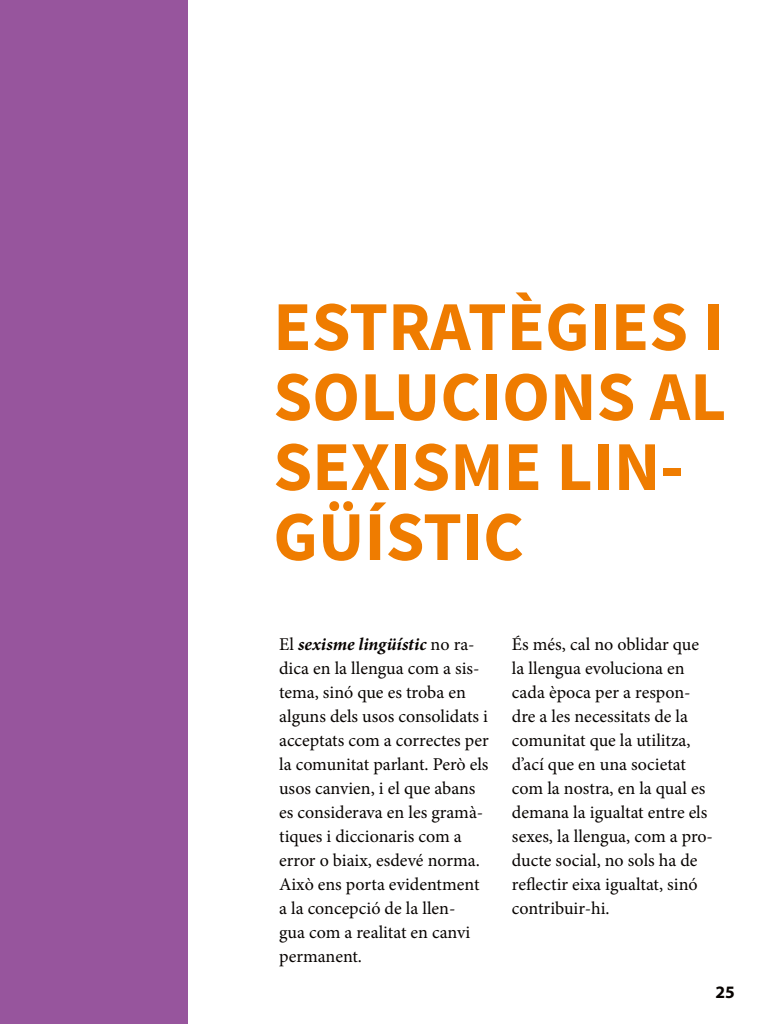
<style>
.page{position:relative;width:768px;height:1024px;background:#fff}
.page>*{position:absolute;margin:0;border:0;box-sizing:border-box;transform-origin:0 0}
.t1{font:700 70px/70px "Source Sans Pro";color:#ef7c00}
.t2{font:18px/24px "Minion Pro";color:#070300}
.t3{font:700 17.5px "Myriad Pro";color:#070300}
.s1{font-weight:700;font-style:italic}
</style>
<div class="page">
<div style="left:0;top:0;width:188px;height:1024px;background:#97559d"></div>
<h1 class="t1" style="left:273px;top:294px;width:455px">ESTRATÈGIES I<br>SOLUCIONS AL<br>SEXISME LIN-<br>GÜÍSTIC</h1>
<p class="t2" style="left:279px;top:632px;width:211px">El <span class="s1">sexisme lingüístic</span> no ra&shy;dica en la llengua com a sis&shy;tema, sinó que es troba en alguns dels usos consolidats i acceptats com a correctes per la comunitat parlant. Però els usos canvien, i el que abans es considerava en les gramà&shy;tiques i diccionaris com a error o biaix, esdevé norma.<br>Això ens porta evidentment a la concepció de la llen-<br>gua com a realitat en canvi permanent.</p>
<p class="t2" style="left:512px;top:632px;width:203px">És més, cal no oblidar que la llengua evoluciona en cada època per a respon&shy;dre a les necessitats de la comunitat que la utilitza, d’ací que en una societat com la nostra, en la qual es demana la igualtat entre els sexes, la llengua, com a pro&shy;ducte social, no sols ha de reflectir eixa igualtat, sinó contribuir-hi.</p>
<p class="t3" style="left:716px;top:981px;width:21px">25</p>
</div>
